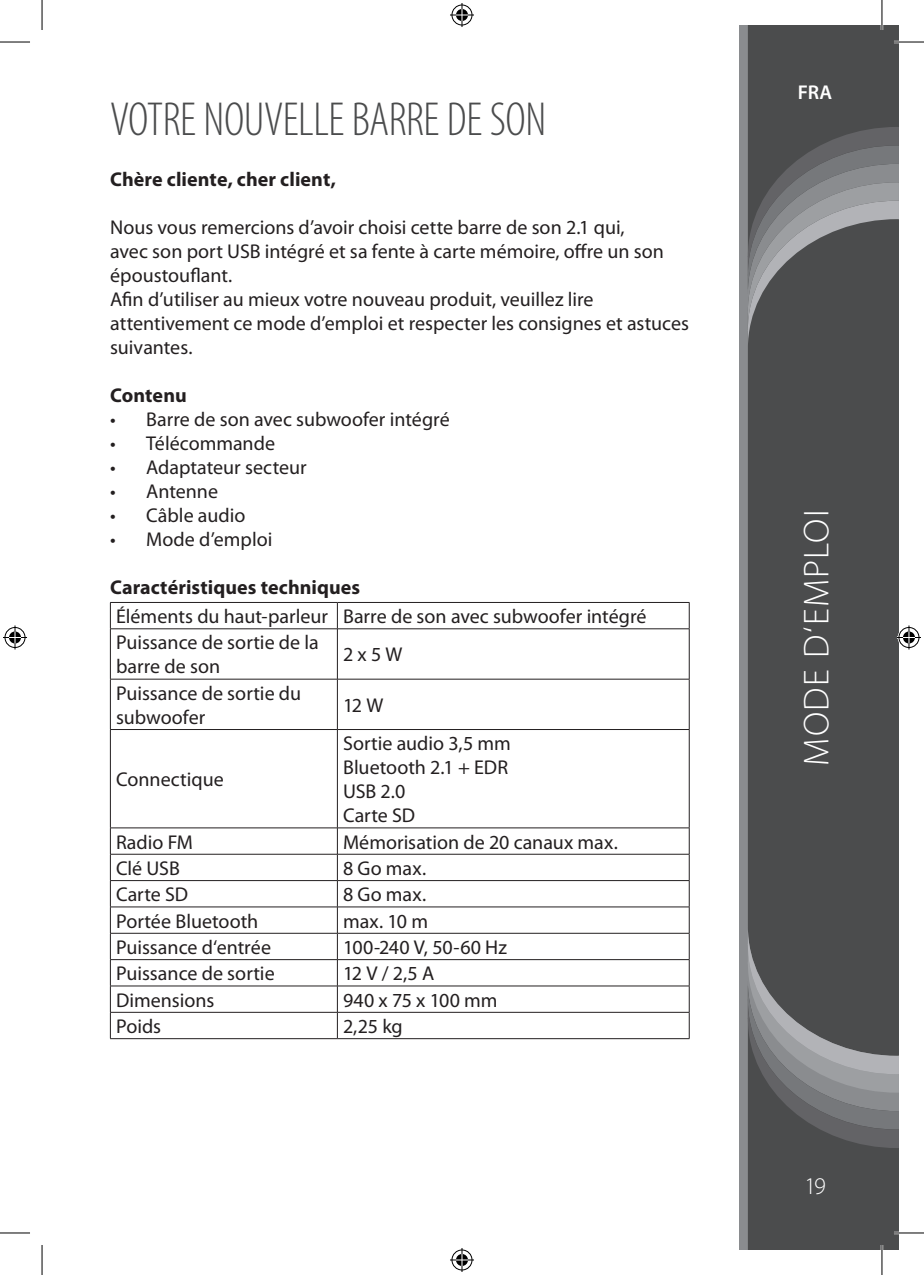
<style>
.page{position:relative;width:924px;height:1275px;background:#fff}
.page>*{position:absolute;margin:0;border:0;box-sizing:border-box;transform-origin:0 0}
.t1{font:300 condensed 48px "Myriad Pro";letter-spacing:-.01em;color:#4b4c4d}
.t2{font:300 36px "Myriad Pro";letter-spacing:.04em;color:#fff}
.t3{font:300 24px "Myriad Pro";color:#fff}
.t4{font:20px/24px "Myriad Pro";color:#231f20}
.t5{font:700 20px "Myriad Pro";letter-spacing:.005em;color:#231f20}
.t6{font:600 20px "Myriad Pro";color:#fff}
</style>
<div class="page">
<div style="left:739px;top:25px;width:159px;height:1225px;background:#8a8c8f"></div>
<div style="left:748px;top:349px;width:150px;height:577px;background:#4b4c4d"></div>
<svg style="left:747px;top:25px;width:151px;height:324px;background:#5c5e5f"></svg>
<svg style="left:747px;top:926px;width:151px;height:324px;background:#5d5e5f"></svg>
<hr style="left:110px;top:602px;width:227px;height:1px;background:#231f20">
<svg style="left:110px;top:603px;width:1px;height:25px"></svg>
<hr style="left:337px;top:602px;width:352px;height:1px;background:#231f20">
<svg style="left:337px;top:603px;width:1px;height:25px"></svg>
<svg style="left:688px;top:603px;width:1px;height:25px"></svg>
<hr style="left:110px;top:628px;width:227px;height:1px;background:#231f20">
<hr style="left:110px;top:629px;width:1px;height:50px;background:#231f20">
<hr style="left:337px;top:628px;width:352px;height:1px;background:#231f20">
<hr style="left:337px;top:629px;width:1px;height:50px;background:#231f20">
<hr style="left:688px;top:629px;width:1px;height:50px;background:#231f20">
<hr style="left:110px;top:679px;width:227px;height:1px;background:#231f20">
<hr style="left:110px;top:679px;width:1px;height:50px;background:#231f20">
<hr style="left:337px;top:679px;width:352px;height:1px;background:#231f20">
<hr style="left:337px;top:679px;width:1px;height:50px;background:#231f20">
<hr style="left:688px;top:679px;width:1px;height:50px;background:#231f20">
<hr style="left:110px;top:729px;width:227px;height:1px;background:#231f20">
<hr style="left:110px;top:730px;width:1px;height:97px;background:#231f20">
<hr style="left:337px;top:729px;width:352px;height:1px;background:#231f20">
<hr style="left:337px;top:730px;width:1px;height:97px;background:#231f20">
<hr style="left:688px;top:730px;width:1px;height:97px;background:#231f20">
<hr style="left:110px;top:827px;width:227px;height:1px;background:#231f20">
<hr style="left:337px;top:827px;width:352px;height:1px;background:#231f20">
<hr style="left:110px;top:854px;width:227px;height:1px;background:#231f20">
<hr style="left:337px;top:854px;width:352px;height:1px;background:#231f20">
<hr style="left:110px;top:880px;width:227px;height:1px;background:#231f20">
<hr style="left:337px;top:880px;width:352px;height:1px;background:#231f20">
<hr style="left:110px;top:906px;width:227px;height:1px;background:#231f20">
<hr style="left:337px;top:906px;width:352px;height:1px;background:#231f20">
<hr style="left:110px;top:933px;width:227px;height:1px;background:#231f20">
<hr style="left:337px;top:933px;width:352px;height:1px;background:#231f20">
<hr style="left:110px;top:959px;width:227px;height:1px;background:#231f20">
<hr style="left:337px;top:959px;width:352px;height:1px;background:#231f20">
<hr style="left:110px;top:985px;width:227px;height:1px;background:#231f20">
<hr style="left:337px;top:985px;width:352px;height:1px;background:#231f20">
<hr style="left:110px;top:1012px;width:227px;height:1px;background:#231f20">
<svg style="left:110px;top:828px;width:1px;height:210px"></svg>
<hr style="left:337px;top:1012px;width:352px;height:1px;background:#231f20">
<svg style="left:337px;top:828px;width:1px;height:210px"></svg>
<svg style="left:688px;top:828px;width:1px;height:210px"></svg>
<hr style="left:110px;top:1038px;width:227px;height:1px;background:#231f20">
<hr style="left:337px;top:1038px;width:352px;height:1px;background:#231f20">
<hr style="left:893px;top:41px;width:30px;height:2px;background:#fff">
<hr style="left:893px;top:1231px;width:30px;height:3px;background:#fff">
<hr style="left:880px;top:0;width:2px;height:30px;background:#fff">
<hr style="left:880px;top:1245px;width:2px;height:30px;background:#fff">
<hr style="left:0;top:42px;width:30px;height:1px;background:#000">
<hr style="left:893px;top:42px;width:30px;height:1px;background:#000">
<hr style="left:0;top:1232px;width:30px;height:1px;background:#000">
<hr style="left:893px;top:1232px;width:30px;height:1px;background:#000">
<hr style="left:42px;top:0;width:1px;height:30px;background:#000">
<hr style="left:42px;top:1245px;width:1px;height:30px;background:#000">
<hr style="left:881px;top:0;width:1px;height:30px;background:#000">
<hr style="left:881px;top:1245px;width:1px;height:30px;background:#000">
<svg style="left:450px;top:3px;width:24px;height:24px"></svg>
<svg style="left:450px;top:1248px;width:24px;height:24px"></svg>
<svg style="left:3px;top:625px;width:24px;height:24px"></svg>
<svg style="left:896px;top:625px;width:24px;height:24px"></svg>
<h1 class="t1" style="left:110px;top:93px;width:437px">VOTRE NOUVELLE BARRE DE SON</h1>
<p class="t5" style="left:110px;top:166px;width:227px">Chère cliente, cher client,</p>
<p class="t4" style="left:110px;top:215px;width:580px">Nous vous remercions d’avoir choisi cette barre de son 2.1 qui,<br>avec son port USB intégré et sa fente à carte mémoire, offre un son époustouflant.<br>Afin d’utiliser au mieux votre nouveau produit, veuillez lire attentivement ce mode d’emploi et respecter les consignes et astuces suivantes.</p>
<p class="t5" style="left:110px;top:382px;width:78px">Contenu</p>
<p class="t4" style="left:110px;top:407px;width:341px">• Barre de son avec subwoofer intégré</p>
<p class="t4" style="left:110px;top:431px;width:166px">• Télécommande</p>
<p class="t4" style="left:110px;top:455px;width:198px">• Adaptateur secteur</p>
<p class="t4" style="left:110px;top:479px;width:109px">• Antenne</p>
<p class="t4" style="left:110px;top:503px;width:137px">• Câble audio</p>
<p class="t4" style="left:110px;top:527px;width:164px">• Mode d’emploi</p>
<p class="t5" style="left:110px;top:574px;width:251px">Caractéristiques techniques</p>
<p class="t4" style="left:116px;top:603px;width:532px;line-height:26.4px">Éléments du haut-parleur Barre de son avec subwoofer intégré<br>Puissance de sortie de la</p>
<p class="t4" style="left:116px;top:654px;width:106px">barre de son</p>
<p class="t4" style="left:343px;top:642px;width:61px">2 x 5 W</p>
<p class="t4" style="left:116px;top:681px;width:186px">Puissance de sortie du subwoofer</p>
<p class="t4" style="left:116px;top:767px;width:109px">Connectique</p>
<p class="t4" style="left:343px;top:693px;width:42px">12 W</p>
<p class="t4" style="left:343px;top:731px;width:169px">Sortie audio 3,5 mm<br>Bluetooth 2.1 + EDR<br>USB 2.0<br>Carte SD</p>
<p class="t4" style="left:116px;top:829px;width:78px">Radio FM</p>
<p class="t4" style="left:343px;top:829px;width:274px">Mémorisation de 20 canaux max.</p>
<p class="t4" style="left:116px;top:856px;width:65px">Clé USB</p>
<p class="t4" style="left:343px;top:856px;width:83px">8 Go max.</p>
<p class="t4" style="left:116px;top:882px;width:74px">Carte SD</p>
<p class="t4" style="left:343px;top:882px;width:83px">8 Go max.</p>
<p class="t4" style="left:116px;top:908px;width:144px">Portée Bluetooth</p>
<p class="t4" style="left:343px;top:908px;width:86px">max. 10 m</p>
<p class="t4" style="left:116px;top:935px;width:156px">Puissance d‘entrée</p>
<p class="t4" style="left:343px;top:935px;width:165px">100-240 V, 50-60 Hz</p>
<p class="t4" style="left:116px;top:961px;width:160px">Puissance de sortie</p>
<p class="t4" style="left:343px;top:961px;width:93px">12 V / 2,5 A</p>
<p class="t4" style="left:116px;top:987px;width:100px">Dimensions</p>
<p class="t4" style="left:343px;top:987px;width:156px">940 x 75 x 100 mm</p>
<p class="t4" style="left:116px;top:1014px;width:47px">Poids</p>
<p class="t4" style="left:343px;top:1014px;width:61px">2,25 kg</p>
<p class="t6" style="left:797px;top:79px;width:36px">FRA</p>
<h2 class="t2" style="left:796px;top:765px;width:258px;rotate:-90deg">Mode d‘emploi</h2>
<p class="t3" style="left:804px;top:1173px;width:23px">19</p>
</div>
